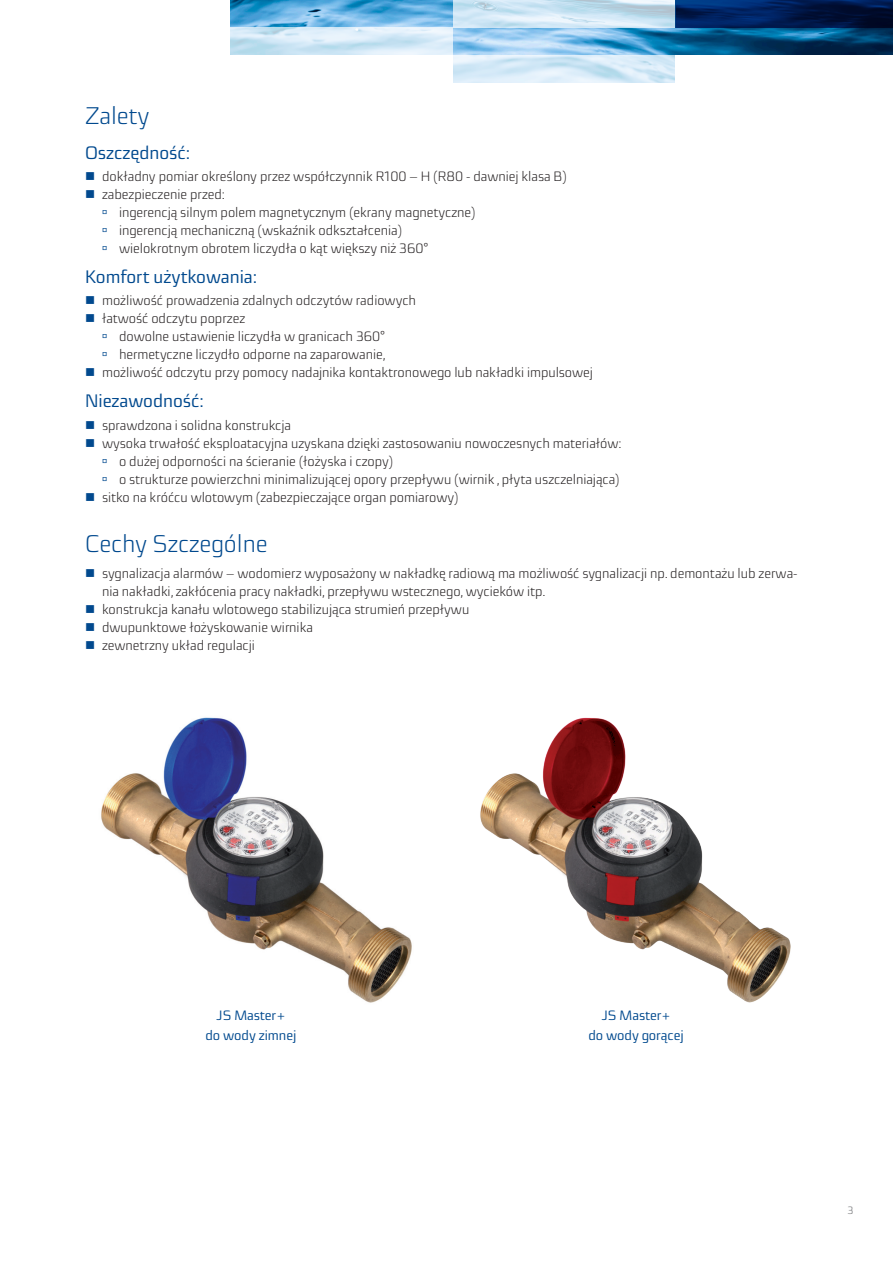
<style>
.page{position:relative;width:893px;height:1263px;background:#fff}
.page>*{position:absolute;margin:0;border:0;box-sizing:border-box;transform-origin:0 0}
.t1{font:300 24px "Sica";color:#01498e}
.t2{font:18px "Sica";color:#01498e}
.t3{font:300 13.5px/18px "Sica";color:#231f20}
.t4{font:13.5px/20.4px "Sica";color:#01498e;text-align:center}
.t5{font:300 10.5px "Sica";color:#6c6d70}
.s1{color:#01498e}
</style>
<div class="page">
<img style="left:230px;top:0;width:663px;height:55px">
<svg style="left:453px;top:0;width:222px;height:28px;background:#cbe3f1"></svg>
<svg style="left:675px;top:0;width:218px;height:28px;background:#001c52"></svg>
<svg style="left:230px;top:28px;width:223px;height:27px;background:#d2e8f5"></svg>
<svg style="left:453px;top:55px;width:222px;height:28px;background:#d6eaf7"></svg>
<img style="left:101px;top:717px;width:311px;height:286px">
<img style="left:480px;top:717px;width:311px;height:286px">
<h1 class="t1" style="left:85px;top:99px;width:66px">Zalety</h1>
<h2 class="t2" style="left:85px;top:139px;width:107px">Oszczędność:</h2>
<p class="t3" style="left:102px;top:167px;width:466px">dokładny pomiar określony przez współczynnik R100 – H (R80 - dawniej klasa B) zabezpieczenie przed:</p>
<p class="t3" style="left:102px;top:203px;width:375px"><span class="s1">→</span> ingerencją silnym polem magnetycznym (ekrany magnetyczne)</p>
<p class="t3" style="left:102px;top:221px;width:302px"><span class="s1">→</span> ingerencją mechaniczną (wskaźnik odkształcenia)</p>
<p class="t3" style="left:102px;top:239px;width:328px"><span class="s1">→</span> wielokrotnym obrotem liczydła o kąt większy niż 360°</p>
<h2 class="t2" style="left:85px;top:264px;width:174px">Komfort użytkowania:</h2>
<p class="t3" style="left:102px;top:291px;width:315px">możliwość prowadzenia zdalnych odczytów radiowych łatwość odczytu poprzez</p>
<p class="t3" style="left:102px;top:327px;width:285px"><span class="s1">→</span> dowolne ustawienie liczydła w granicach 360°</p>
<p class="t3" style="left:102px;top:345px;width:492px"><span class="s1">→</span> hermetyczne liczydło odporne na zaparowanie,<br>możliwość odczytu przy pomocy nadajnika kontaktronowego lub nakładki impulsowej</p>
<h2 class="t2" style="left:85px;top:388px;width:120px">Niezawodność:</h2>
<p class="t3" style="left:102px;top:416px;width:521px">sprawdzona i solidna konstrukcja<br>wysoka trwałość eksploatacyjna uzyskana dzięki zastosowaniu nowoczesnych materiałów:</p>
<p class="t3" style="left:102px;top:452px;width:293px"><span class="s1">→</span> o dużej odporności na ścieranie (łożyska i czopy)</p>
<p class="t3" style="left:102px;top:470px;width:519px"><span class="s1">→</span> o strukturze powierzchni minimalizującej opory przepływu (wirnik , płyta uszczelniająca) sitko na króćcu wlotowym (zabezpieczające organ pomiarowy)</p>
<h1 class="t1" style="left:85px;top:526px;width:184px">Cechy Szczególne</h1>
<p class="t3" style="left:102px;top:564px;width:697px">sygnalizacja alarmów – wodomierz wyposażony w nakładkę radiową ma możliwość sygnalizacji np. demontażu lub zerwa&shy;nia nakładki, zakłócenia pracy nakładki, przepływu wstecznego, wycieków itp.<br>konstrukcja kanału wlotowego stabilizująca strumień przepływu<br>dwupunktowe łożyskowanie wirnika<br>zewnetrzny układ regulacji</p>
<p class="t4" style="left:205px;top:1005px;width:92px">JS Master+<br>do wody zimnej</p>
<p class="t4" style="left:588px;top:1005px;width:97px">JS Master+<br>do wody gorącej</p>
<p class="t5" style="left:847px;top:1202px;width:7px">3</p>
</div>
